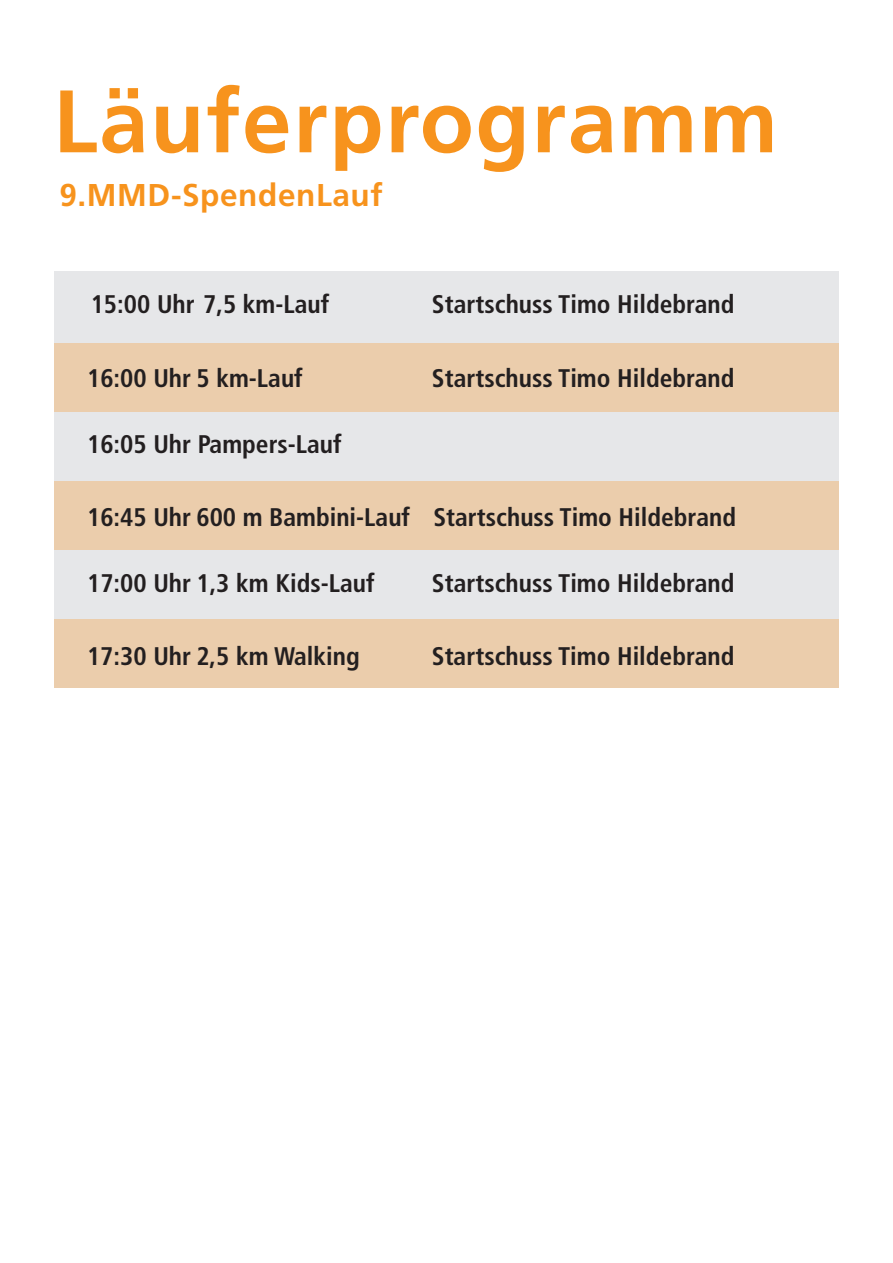
<style>
.page{position:relative;width:893px;height:1263px;background:#fff}
.page>*{position:absolute;margin:0;border:0;box-sizing:border-box;transform-origin:0 0}
.t1{font:700 88.5px "Frutiger LT Std";letter-spacing:.02em;color:#f7931d}
.t2{font:700 31.5px "Frutiger LT Std";letter-spacing:.02em;color:#f7931d}
.t3{font:700 condensed 25.5px "Frutiger LT Std";color:#231f20}
</style>
<div class="page">
<div style="left:54px;top:271px;width:785px;height:416px;background:#e6e7e9"></div>
<div style="left:54px;top:619px;width:785px;height:68px;background:#ebcdac"></div>
<div style="left:54px;top:482px;width:785px;height:68px;background:#ebcdac"></div>
<div style="left:54px;top:344px;width:785px;height:68px;background:#ebcdac"></div>
<h1 class="t1" style="left:53px;top:70px;width:726px">Läuferprogramm</h1>
<p class="t2" style="left:59px;top:177px;width:325px">9.MMD-SpendenLauf</p>
<p class="t3" style="left:91px;top:289px;width:240px">15:00 Uhr 7,5 km-Lauf</p>
<p class="t3" style="left:432px;top:289px;width:304px">Startschuss Timo Hildebrand</p>
<p class="t3" style="left:87px;top:363px;width:217px">16:00 Uhr 5 km-Lauf</p>
<p class="t3" style="left:432px;top:363px;width:304px">Startschuss Timo Hildebrand</p>
<p class="t3" style="left:87px;top:429px;width:256px">16:05 Uhr Pampers-Lauf</p>
<p class="t3" style="left:87px;top:502px;width:650px">16:45 Uhr 600 m Bambini-Lauf Startschuss Timo Hildebrand</p>
<p class="t3" style="left:87px;top:568px;width:289px">17:00 Uhr 1,3 km Kids-Lauf</p>
<p class="t3" style="left:432px;top:568px;width:304px">Startschuss Timo Hildebrand</p>
<p class="t3" style="left:87px;top:641px;width:274px">17:30 Uhr 2,5 km Walking</p>
<p class="t3" style="left:432px;top:641px;width:304px">Startschuss Timo Hildebrand</p>
</div>
